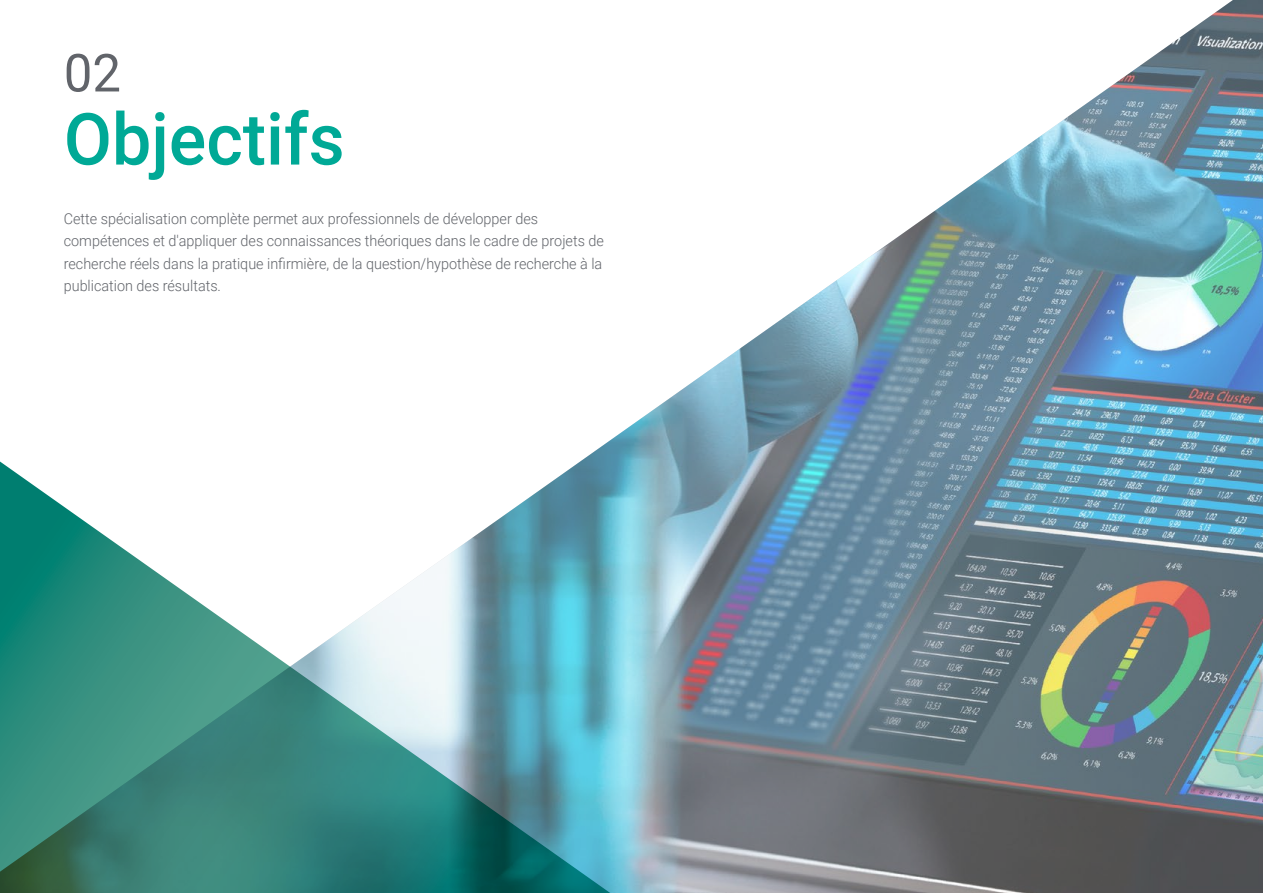
<style>
.page{position:relative;width:1263px;height:893px;background:#fff}
.page>*{position:absolute;margin:0;border:0;box-sizing:border-box;transform-origin:0 0}
.t1{font:500 72px "Roboto";color:#00a996}
.t2{font:52.5px "Roboto";color:#61646a}
.t3{font:300 15px/22.5px "Roboto";color:#61646a;scale:.96 1}
</style>
<div class="page">
<img style="left:602px;top:0;width:661px;height:893px">
<svg style="left:0;top:446px;width:640px;height:447px"></svg>
<h2 class="t2" style="left:64px;top:36px;width:59px">02</h2>
<h1 class="t1" style="left:64px;top:89px;width:282px">Objectifs</h1>
<p class="t3" style="left:64px;top:207px;width:564px">Cette spécialisation complète permet aux professionnels de développer des compétences et d'appliquer des connaissances théoriques dans le cadre de projets de recherche réels dans la pratique infirmière, de la question/hypothèse de recherche à la publication des résultats.</p>
</div>
